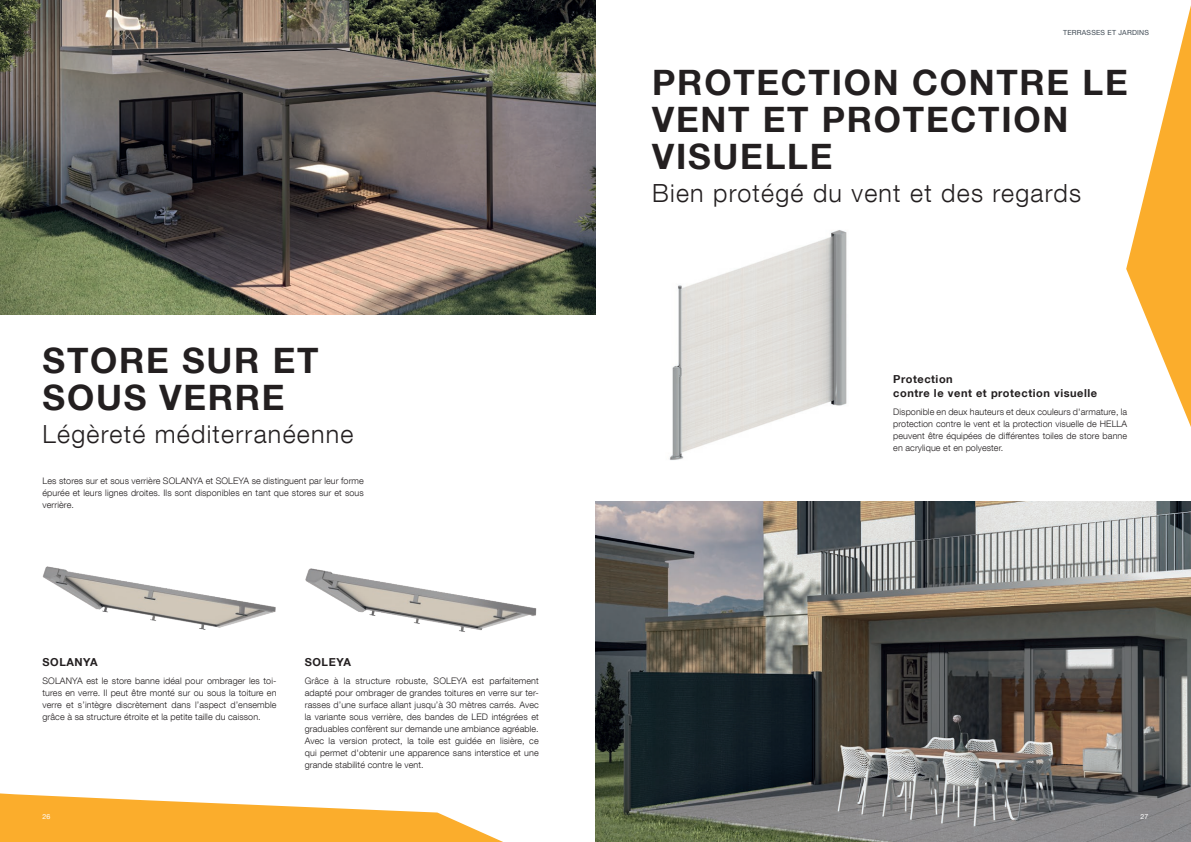
<style>
.page{position:relative;width:1191px;height:842px;background:#fff}
.page>*{position:absolute;margin:0;border:0;box-sizing:border-box;transform-origin:0 0}
.t1{font:700 35px/37px "Helvetica Neue LT Com";letter-spacing:.05em;color:#231f20}
.t2{font:300 25px "Helvetica Neue LT Com";letter-spacing:.05em;color:#231f20}
.t3{font:700 11px/14px "Helvetica Neue LT Com";letter-spacing:.05em;color:#231f20}
.t4{font:300 9px/12px "Helvetica Neue LT Com";letter-spacing:.01em;color:#231f20;text-align:justify}
.t5{font:7px "Helvetica Neue LT Com";letter-spacing:.03em;color:#3f4a54}
.t6{font:7px "Helvetica Neue LT Com";color:#fff}
</style>
<div class="page">
<img style="left:595px;top:502px;width:596px;height:340px">
<img style="left:669px;top:230px;width:178px;height:230px">
<svg style="left:0;top:793px;width:503px;height:49px"></svg>
<img style="left:305px;top:568px;width:232px;height:64px">
<img style="left:42px;top:567px;width:234px;height:63px">
<img style="left:0;top:0;width:595px;height:314px">
<svg style="left:1126px;top:5px;width:65px;height:422px"></svg>
<h1 class="t1" style="left:43px;top:341px;width:277px">STORE SUR ET<br>SOUS VERRE</h1>
<h2 class="t2" style="left:43px;top:419px;width:312px">Légèreté méditerranéenne</h2>
<p class="t4" style="left:43px;top:475px;width:323px">Les stores sur et sous verrière SOLANYA et SOLEYA se distinguent par leur forme épurée et leurs lignes droites. Ils sont disponibles en tant que stores sur et sous verrière.</p>
<p class="t3" style="left:43px;top:655px;width:57px">SOLANYA</p>
<p class="t4" style="left:43px;top:674px;width:235px">SOLANYA est le store banne idéal pour ombrager les toi&shy;tures en verre. Il peut être monté sur ou sous la toiture en verre et s’intègre discrètement dans l’aspect d’ensemble grâce à sa structure étroite et la petite taille du caisson.</p>
<p class="t6" style="left:43px;top:812px;width:9px">26</p>
<p class="t3" style="left:305px;top:655px;width:48px">SOLEYA</p>
<p class="t4" style="left:305px;top:674px;width:235px">Grâce à la structure robuste, SOLEYA est parfaitement adapté pour ombrager de grandes toitures en verre sur ter&shy;rasses d’une surface allant jusqu’à 30 mètres carrés. Avec la variante sous verrière, des bandes de LED intégrées et graduables confèrent sur demande une ambiance agréable.<br>Avec la version protect, la toile est guidée en lisière, ce qui permet d'obtenir une apparence sans interstice et une grande stabilité contre le vent.</p>
<p class="t5" style="left:1063px;top:29px;width:87px">TERRASSES ET JARDINS</p>
<h1 class="t1" style="left:652px;top:63px;width:477px">PROTECTION CONTRE LE<br>VENT ET PROTECTION<br>VISUELLE</h1>
<h2 class="t2" style="left:652px;top:178px;width:430px">Bien protégé du vent et des regards</h2>
<p class="t3" style="left:893px;top:372px;width:205px">Protection<br>contre le vent et protection visuelle</p>
<p class="t4" style="left:893px;top:406px;width:235px">Disponible en deux hauteurs et deux couleurs d'armature, la protection contre le vent et la protection visuelle de HELLA peuvent être équipées de différentes toiles de store banne en acrylique et en polyester.</p>
<p class="t6" style="left:1140px;top:812px;width:9px">27</p>
</div>
